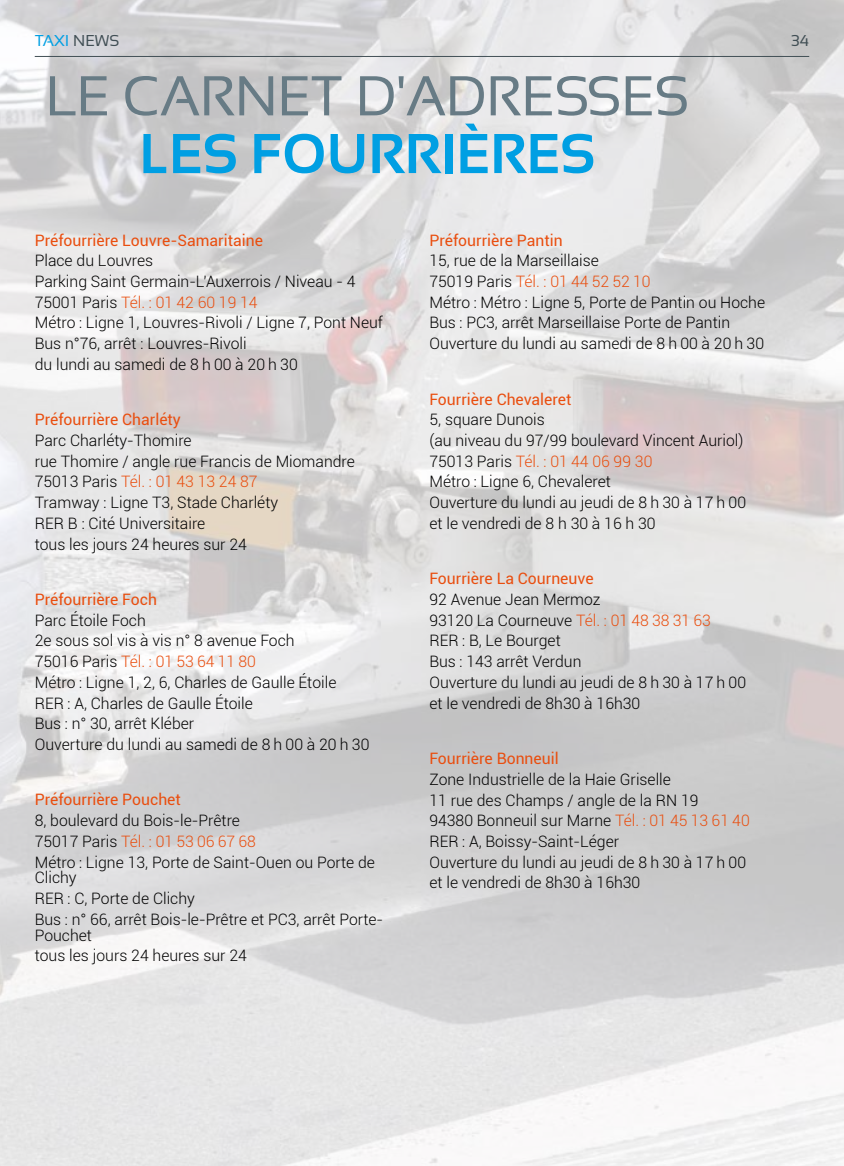
<style>
.page{position:relative;width:844px;height:1166px;background:#fff}
.page>*{position:absolute;margin:0;border:0;box-sizing:border-box;transform-origin:0 0}
.t1{font:56px "Sansation";letter-spacing:-.01em;color:#677b85}
.t2{font:700 56px "Sansation";color:#009fe3}
.t3{font:300 15.75px/20.7px "Roboto";color:#000}
.t4{font:15.75px "Roboto";color:#e94e0f}
.t5{font:15.75px "Sansation";color:#009fe3}
.t6{font:15.75px "Sansation";color:#414f55}
.s1{color:#414f55}
.s2{color:#e94e0f}
</style>
<div class="page">
<img style="left:0;top:0;width:843px;height:1166px">
<hr style="left:35px;top:56px;width:774px;height:1px;background:#414f55">
<p class="t5" style="left:35px;top:32px;width:86px">TAXI <span class="s1">NEWS</span></p>
<p class="t6" style="left:790px;top:32px;width:20px">34</p>
<h1 class="t1" style="left:45px;top:65px;width:645px">LE CARNET D'ADRESSES</h1>
<h1 class="t2" style="left:139px;top:122px;width:457px">LES FOURRIÈRES</h1>
<p class="t4" style="left:35px;top:229px;width:229px">Préfourrière Louvre-Samaritaine</p>
<p class="t3" style="left:35px;top:250px;width:349px">Place du Louvres<br>Parking Saint Germain-L'Auxerrois / Niveau - 4<br>75001 Paris <span class="s2">Tél. : 01 42 60 19 14<br></span>Métro : Ligne 1, Louvres-Rivoli / Ligne 7, Pont Neuf Bus n°76, arrêt : Louvres-Rivoli<br>du lundi au samedi de 8 h 00 à 20 h 30</p>
<p class="t4" style="left:35px;top:409px;width:148px">Préfourrière Charléty</p>
<p class="t3" style="left:35px;top:429px;width:321px">Parc Charléty-Thomire<br>rue Thomire / angle rue Francis de Miomandre<br>75013 Paris <span class="s2">Tél. : 01 43 13 24 87<br></span>Tramway : Ligne T3, Stade Charléty<br>RER B : Cité Universitaire<br>tous les jours 24 heures sur 24</p>
<p class="t4" style="left:35px;top:588px;width:124px">Préfourrière Foch</p>
<p class="t3" style="left:35px;top:609px;width:336px">Parc Étoile Foch<br>2e sous sol vis à vis n° 8 avenue Foch<br>75016 Paris <span class="s2">Tél. : 01 53 64 11 80<br></span>Métro : Ligne 1, 2, 6, Charles de Gaulle Étoile<br>RER : A, Charles de Gaulle Étoile<br>Bus : n° 30, arrêt Kléber<br>Ouverture du lundi au samedi de 8 h 00 à 20 h 30</p>
<p class="t4" style="left:35px;top:789px;width:148px">Préfourrière Pouchet</p>
<p class="t3" style="left:35px;top:810px;width:341px">8, boulevard du Bois-le-Prêtre<br>75017 Paris <span class="s2">Tél. : 01 53 06 67 68<br></span>Métro : Ligne 13, Porte de Saint-Ouen ou Porte de</p>
<p class="t3" style="left:35px;top:867px;width:350px">Clichy<br>RER : C, Porte de Clichy<br>Bus : n° 66, arrêt Bois-le-Prêtre et PC3, arrêt Porte-</p>
<p class="t3" style="left:35px;top:924px;width:214px">Pouchet<br>tous les jours 24 heures sur 24</p>
<p class="t4" style="left:429px;top:229px;width:135px">Préfourrière Pantin</p>
<p class="t3" style="left:429px;top:250px;width:337px">15, rue de la Marseillaise<br>75019 Paris <span class="s2">Tél. : 01 44 52 52 10<br></span>Métro : Métro : Ligne 5, Porte de Pantin ou Hoche Bus : PC3, arrêt Marseillaise Porte de Pantin Ouverture du lundi au samedi de 8 h 00 à 20 h 30</p>
<p class="t4" style="left:429px;top:388px;width:143px">Fourrière Chevaleret</p>
<p class="t3" style="left:429px;top:409px;width:318px">5, square Dunois<br>(au niveau du 97/99 boulevard Vincent Auriol)<br>75013 Paris <span class="s2">Tél. : 01 44 06 99 30<br></span>Métro : Ligne 6, Chevaleret<br>Ouverture du lundi au jeudi de 8 h 30 à 17 h 00 et le vendredi de 8 h 30 à 16 h 30</p>
<p class="t4" style="left:429px;top:568px;width:166px">Fourrière La Courneuve</p>
<p class="t3" style="left:429px;top:588px;width:318px">92 Avenue Jean Mermoz<br>93120 La Courneuve <span class="s2">Tél. : 01 48 38 31 63<br></span>RER : B, Le Bourget<br>Bus : 143 arrêt Verdun<br>Ouverture du lundi au jeudi de 8 h 30 à 17 h 00 et le vendredi de 8h30 à 16h30</p>
<p class="t4" style="left:429px;top:747px;width:131px">Fourrière Bonneuil</p>
<p class="t3" style="left:429px;top:768px;width:322px">Zone Industrielle de la Haie Griselle<br>11 rue des Champs / angle de la RN 19<br>94380 Bonneuil sur Marne <span class="s2">Tél. : 01 45 13 61 40<br></span>RER : A, Boissy-Saint-Léger<br>Ouverture du lundi au jeudi de 8 h 30 à 17 h 00 et le vendredi de 8h30 à 16h30</p>
</div>
